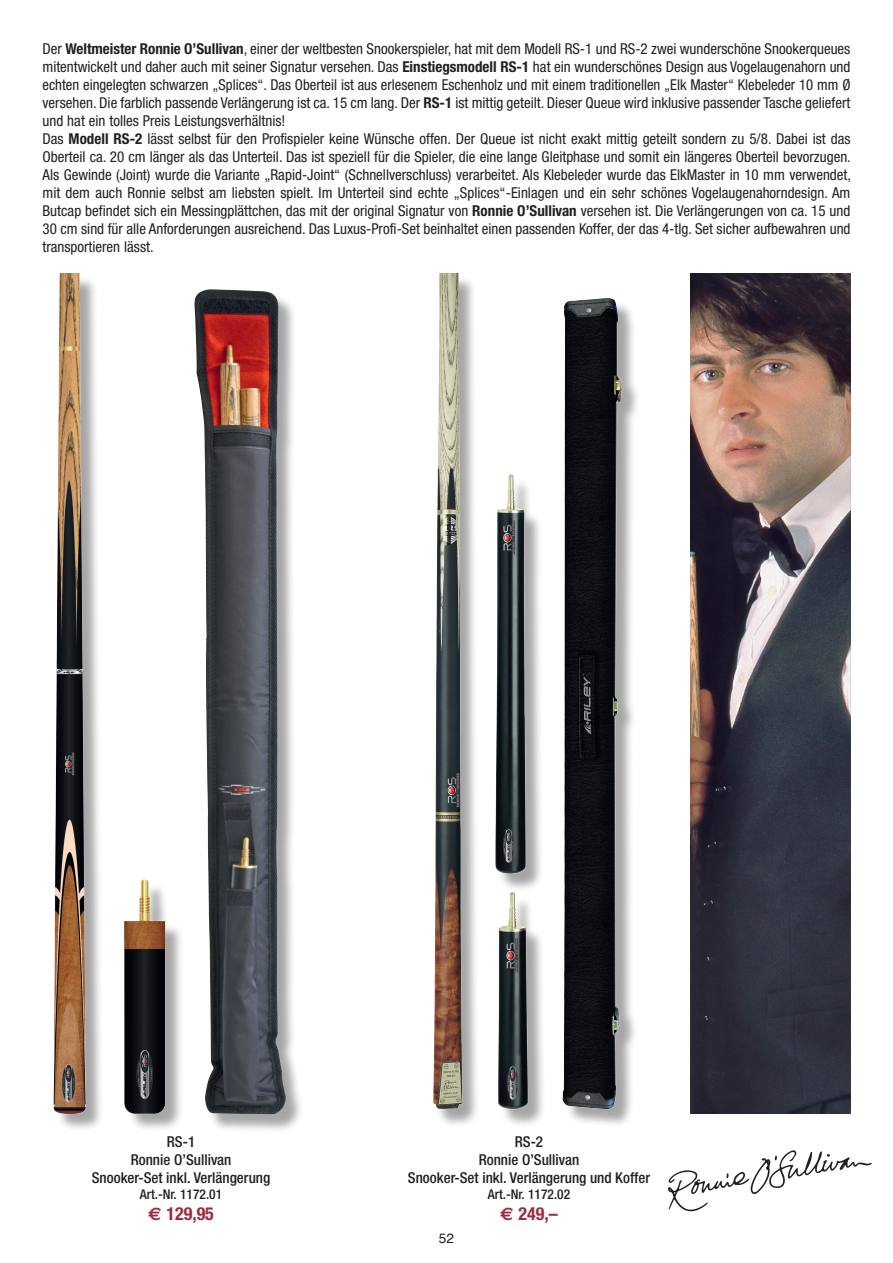
<style>
.page{position:relative;width:893px;height:1263px;background:#fff}
.page>*{position:absolute;margin:0;border:0;box-sizing:border-box;transform-origin:0 0}
.preis{font:700 condensed 18px "Helvetica Neue";color:#9f2b41}
.Artikel_Txt{font:condensed 15px/18px "Helvetica Neue";color:#231f20;text-align:justify}
.Artikel{font:500 condensed 15px "Helvetica Neue";color:#231f20}
.Artikel_Nr{font:500 condensed 13.5px "Helvetica Neue";color:#231f20}
.t1{font:13.5px "Helvetica";color:#231f20}
.s1{font-weight:700}
</style>
<div class="page">
<img style="left:691px;top:273px;width:159px;height:840px">
<img style="left:433px;top:273px;width:204px;height:852px">
<img style="left:668px;top:1150px;width:204px;height:62px">
<div style="left:197px;top:292px;width:107px;height:841px;background:#231f20;opacity:.4"></div>
<img style="left:194px;top:289px;width:93px;height:825px">
<div style="left:56px;top:276px;width:48px;height:856px;background:#231f20;opacity:.4"></div>
<img style="left:53px;top:273px;width:40px;height:846px">
<div style="left:127px;top:883px;width:57px;height:248px;background:#231f20;opacity:.4"></div>
<img style="left:124px;top:879px;width:51px;height:240px">
<p class="Artikel_Txt" style="left:43px;top:40px;width:809px">Der <span class="s1">Weltmeister Ronnie O’Sullivan</span>, einer der weltbesten Snookerspieler, hat mit dem Modell RS-1 und RS-2 zwei wunderschöne Snookerqueues mitentwickelt und daher auch mit seiner Signatur versehen. Das <span class="s1">Einstiegsmodell RS-1</span> hat ein wunderschönes Design aus Vogelaugenahorn und echten eingelegten schwarzen „Splices“. Das Oberteil ist aus erlesenem Eschenholz und mit einem traditionellen „Elk Master“ Klebeleder 10 mm Ø versehen. Die farblich passende Verlängerung ist ca. 15 cm lang. Der <span class="s1">RS-1</span> ist mittig geteilt. Dieser Queue wird inklusive passender Tasche geliefert und hat ein tolles Preis Leistungsverhältnis!</p>
<p class="Artikel_Txt" style="left:43px;top:130px;width:810px">Das <span class="s1">Modell RS-2</span> lässt selbst für den Profispieler keine Wünsche offen. Der Queue ist nicht exakt mittig geteilt sondern zu 5/8. Dabei ist das Oberteil ca. 20 cm länger als das Unterteil. Das ist speziell für die Spieler, die eine lange Gleitphase und somit ein längeres Oberteil bevorzugen.<br>Als Gewinde (Joint) wurde die Variante „Rapid-Joint“ (Schnellverschluss) verarbeitet. Als Klebeleder wurde das ElkMaster in 10 mm verwendet, mit dem auch Ronnie selbst am liebsten spielt. Im Unterteil sind echte „Splices“-Einlagen und ein sehr schönes Vogelaugenahorndesign. Am Butcap befindet sich ein Messingplättchen, das mit der original Signatur von <span class="s1">Ronnie O’Sullivan</span> versehen ist. Die Verlängerungen von ca. 15 und 30 cm sind für alle Anforderungen ausreichend. Das Luxus-Profi-Set beinhaltet einen passenden Koffer, der das 4-tlg. Set sicher aufbewahren und transportieren lässt.</p>
<p class="Artikel" style="left:167px;top:1132px;width:30px">RS-1</p>
<p class="Artikel" style="left:131px;top:1150px;width:102px">Ronnie O’Sullivan</p>
<p class="Artikel" style="left:92px;top:1168px;width:180px">Snooker-Set inkl. Verlängerung</p>
<p class="Artikel_Nr" style="left:140px;top:1186px;width:84px">Art.-Nr. 1172.01</p>
<p class="preis" style="left:166px;top:1203px;width:49px">129,95</p>
<p class="Artikel" style="left:515px;top:1132px;width:30px">RS-2</p>
<p class="Artikel" style="left:479px;top:1150px;width:102px">Ronnie O’Sullivan</p>
<p class="Artikel" style="left:408px;top:1168px;width:244px">Snooker-Set inkl. Verlängerung und Koffer</p>
<p class="Artikel_Nr" style="left:488px;top:1186px;width:84px">Art.-Nr. 1172.02</p>
<p class="preis" style="left:518px;top:1203px;width:41px">249,–</p>
<p class="t1" style="left:439px;top:1228px;width:17px">52</p>
</div>
